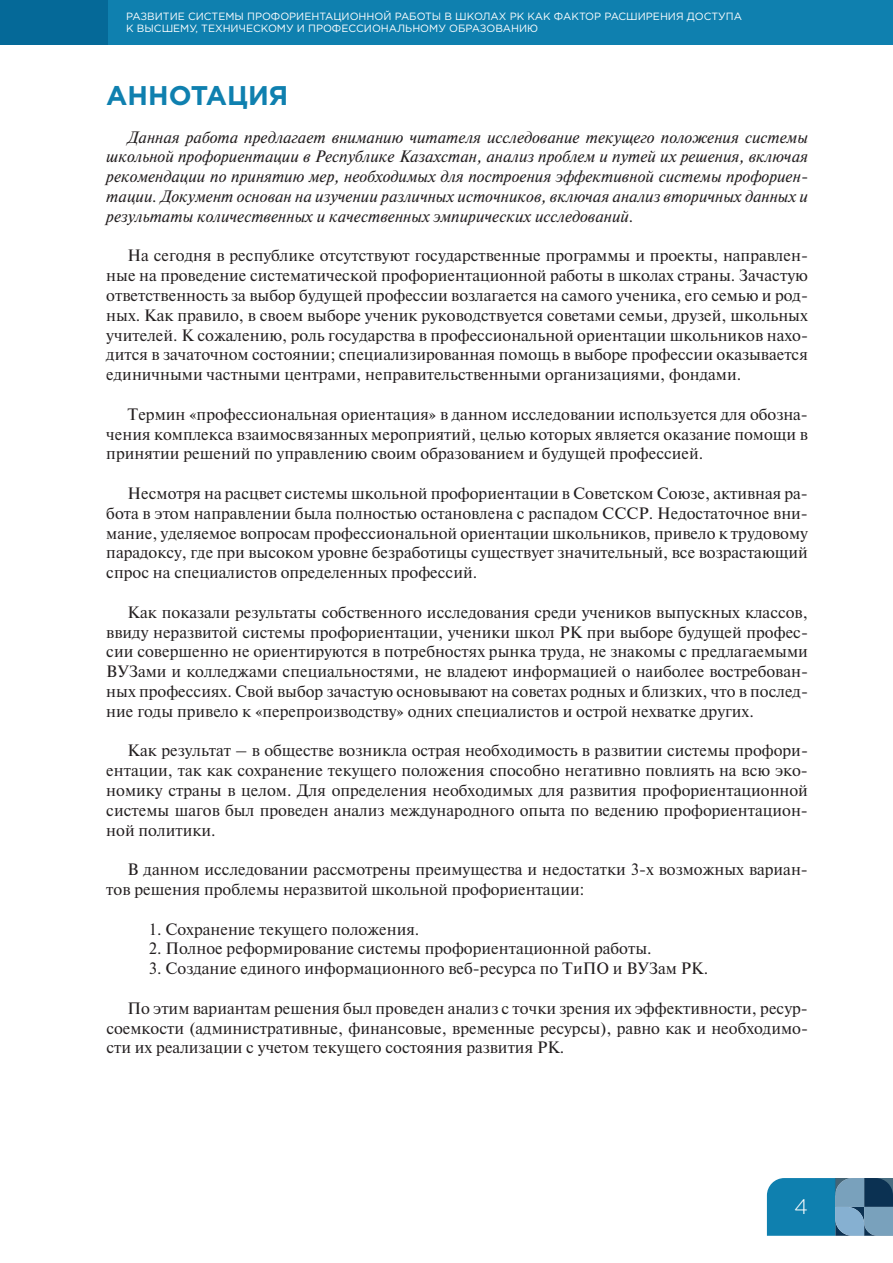
<style>
.page{position:relative;width:893px;height:1263px;background:#fff}
.page>*{position:absolute;margin:0;border:0;box-sizing:border-box;transform-origin:0 0}
.t1{font:700 27px "Gotham Pro";color:#0f80af}
.t2{font:300 21px "Gotham Pro";color:#fff}
.t3{font:16.5px/19.8px "DS Times";color:#231f20;text-align:justify}
.t4{font:italic 16.5px/19.8px "DS Times";color:#231f20;text-align:justify}
.t5{font:10.5px/12.6px "Gotham Pro";color:#fff}
</style>
<div class="page">
<svg style="left:767px;top:1178px;width:126px;height:58px"></svg>
<div style="left:0;top:0;width:893px;height:45px;background:#0f80af"></div>
<div style="left:0;top:0;width:107px;height:45px;background:#056998"></div>
<p class="t5" style="left:126px;top:10px;width:617px">РАЗВИТИЕ СИСТЕМЫ ПРОФОРИЕНТАЦИОННОЙ РАБОТЫ В ШКОЛАХ РК КАК ФАКТОР РАСШИРЕНИЯ ДОСТУПА<br>К ВЫСШЕМУ, ТЕХНИЧЕСКОМУ И ПРОФЕССИОНАЛЬНОМУ ОБРАЗОВАНИЮ</p>
<h1 class="t1" style="left:106px;top:80px;width:184px">АННОТАЦИЯ</h1>
<p class="t4" style="left:106px;top:127px;width:703px;text-indent:21px">Данная работа предлагает вниманию читателя исследование текущего положения системы школьной профориентации в Республике Казахстан, анализ проблем и путей их решения, включая рекомендации по принятию мер, необходимых для построения эффективной системы профориен&shy;тации. Документ основан на изучении различных источников, включая анализ вторичных данных и результаты количественных и качественных эмпирических исследований.</p>
<p class="t3" style="left:106px;top:246px;width:703px;text-indent:21px">На сегодня в республике отсутствуют государственные программы и проекты, направлен&shy;ные на проведение систематической профориентационной работы в школах страны. Зачастую ответственность за выбор будущей профессии возлагается на самого ученика, его семью и род&shy;ных. Как правило, в своем выборе ученик руководствуется советами семьи, друзей, школьных учителей. К сожалению, роль государства в профессиональной ориентации школьников нахо&shy;дится в зачаточном состоянии; специализированная помощь в выборе профессии оказывается единичными частными центрами, неправительственными организациями, фондами.</p>
<p class="t3" style="left:106px;top:404px;width:703px;text-indent:21px">Термин «профессиональная ориентация» в данном исследовании используется для обозна&shy;чения комплекса взаимосвязанных мероприятий, целью которых является оказание помощи в принятии решений по управлению своим образованием и будущей профессией.</p>
<p class="t3" style="left:106px;top:483px;width:703px;text-indent:21px">Несмотря на расцвет системы школьной профориентации в Советском Союзе, активная ра&shy;бота в этом направлении была полностью остановлена с распадом СССР. Недостаточное вни&shy;мание, уделяемое вопросам профессиональной ориентации школьников, привело к трудовому парадоксу, где при высоком уровне безработицы существует значительный, все возрастающий спрос на специалистов определенных профессий.</p>
<p class="t3" style="left:106px;top:602px;width:703px;text-indent:21px">Как показали результаты собственного исследования среди учеников выпускных классов, ввиду неразвитой системы профориентации, ученики школ РК при выборе будущей профес&shy;сии совершенно не ориентируются в потребностях рынка труда, не знакомы с предлагаемыми ВУЗами и колледжами специальностями, не владеют информацией о наиболее востребован&shy;ных профессиях. Свой выбор зачастую основывают на советах родных и близких, что в послед&shy;ние годы привело к «перепроизводству» одних специалистов и острой нехватке других.</p>
<p class="t3" style="left:106px;top:741px;width:703px;text-indent:21px">Как результат – в обществе возникла острая необходимость в развитии системы профори&shy;ентации, так как сохранение текущего положения способно негативно повлиять на всю эко&shy;номику страны в целом. Для определения необходимых для развития профориентационной системы шагов был проведен анализ международного опыта по ведению профориентацион&shy;ной политики.</p>
<p class="t3" style="left:106px;top:860px;width:703px;text-indent:21px">В данном исследовании рассмотрены преимущества и недостатки 3-х возможных вариан&shy;тов решения проблемы неразвитой школьной профориентации:</p>
<p class="t3" style="left:149px;top:919px;width:272px">1. Сохранение текущего положения.</p>
<p class="t3" style="left:149px;top:939px;width:504px">2. Полное реформирование системы профориентационной работы.</p>
<p class="t3" style="left:149px;top:959px;width:561px">3. Создание единого информационного веб-ресурса по ТиПО и ВУЗам РК.</p>
<p class="t3" style="left:106px;top:998px;width:703px;text-indent:21px">По этим вариантам решения был проведен анализ с точки зрения их эффективности, ресур&shy;соемкости (административные, финансовые, временные ресурсы), равно как и необходимо&shy;сти их реализации с учетом текущего состояния развития РК.</p>
<p class="t2" style="left:794px;top:1195px;width:15px">4</p>
</div>
